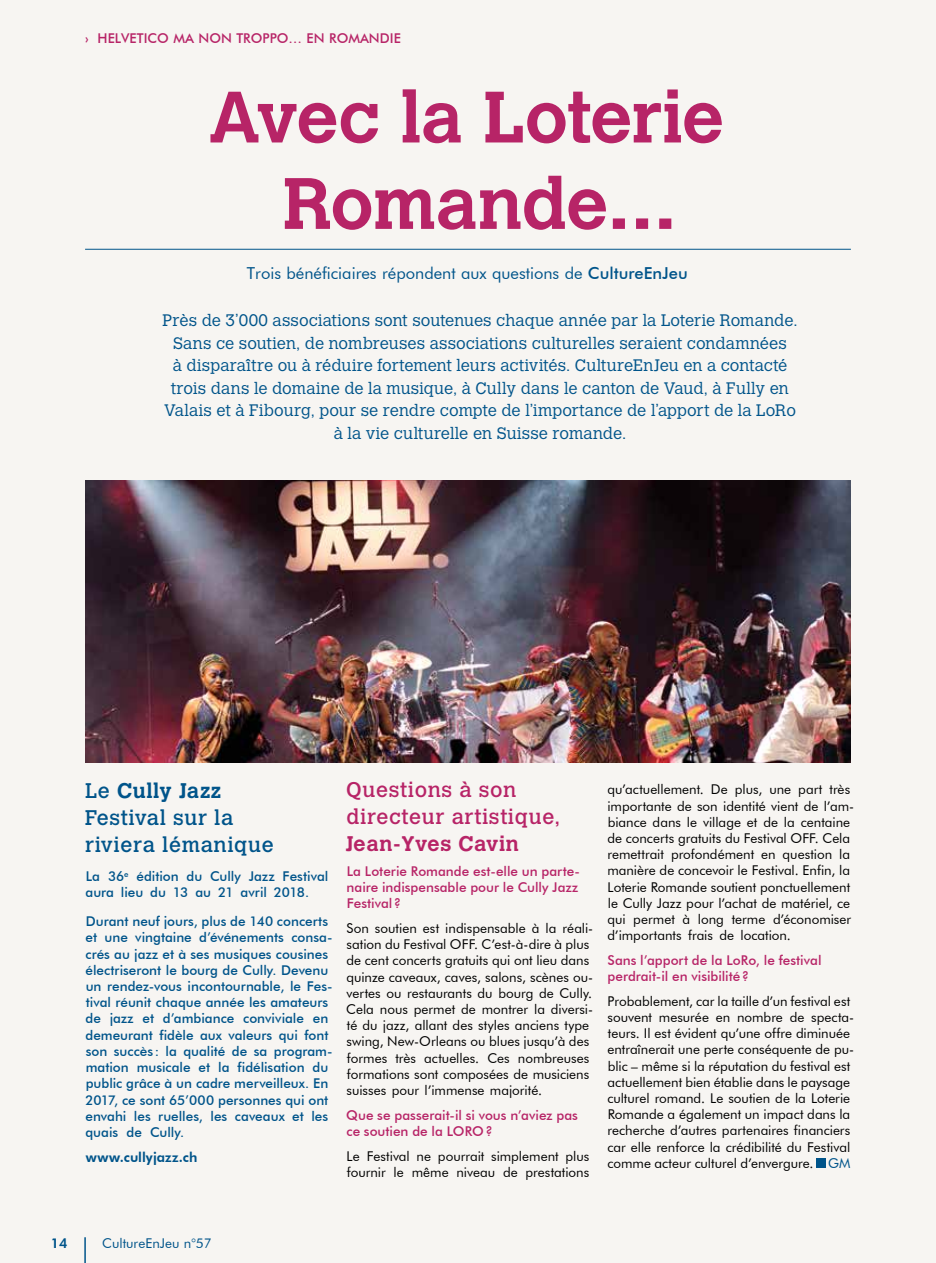
<style>
.page{position:relative;width:936px;height:1263px;background:#fff}
.page>*{position:absolute;margin:0;border:0;box-sizing:border-box;transform-origin:0 0}
.t1{font:700 72px/86.4px "Calvert";letter-spacing:-.01em;color:#b72467;text-align:center}
.t2{font:21px/27px "Calvert";letter-spacing:.03em;color:#00548a}
.t3{font:21px/27px "Calvert";letter-spacing:.03em;color:#b72467}
.t4{font:700 21px "Calvert";letter-spacing:.03em;color:#b72467}
.t5{font:300 16.5px/22.5px "Calvert";letter-spacing:.005em;color:#00548a;text-align:center}
.t6{font:16.5px "Futura BT";color:#00548a}
.t7{font:13.5px/16.2px "Futura BT";color:#000}
.t8{font:500 13.5px/16.2px "Futura BT";color:#00548a}
.t9{font:500 13.5px/16.2px "Futura BT";color:#b72467}
.t10{font:800 13.5px "Futura BT";letter-spacing:.015em;color:#00548a}
.t11{font:13.5px "Futura BT";color:#00548a}
.s1{font-weight:500}
.s2{font-weight:700}
.s3{color:#00548a}
</style>
<div class="page">
<div style="left:0;top:0;width:935px;height:1263px;background:#f7f5f2"></div>
<hr style="left:84px;top:1237px;width:2px;height:26px;background:#00548a">
<hr style="left:85px;top:249px;width:765px;height:1px;background:#00548a">
<img style="left:85px;top:481px;width:765px;height:281px">
<div style="left:815px;top:1158px;width:10px;height:10px;background:#00548a"></div>
<p class="t9" style="left:85px;top:30px;width:317px">› Helvetico ma non troppo… en Romandie</p>
<h1 class="t1" style="left:208px;top:73px;width:517px">Avec la Loterie<br>Romande…</h1>
<p class="t6" style="left:247px;top:263px;width:442px">Trois bénéficiaires répondent aux questions de <span class="s1">CultureEnJeu</span></p>
<p class="t5" style="left:162px;top:309px;width:636px">Près de 3’000 associations sont soutenues chaque année par la Loterie Romande.<br>Sans ce soutien, de nombreuses associations culturelles seraient condamnées<br>à disparaître ou à réduire fortement leurs activités. CultureEnJeu en a contacté trois dans le domaine de la musique, à Cully dans le canton de Vaud, à Fully en Valais et à Fibourg, pour se rendre compte de l’importance de l’apport de la LoRo à la vie culturelle en Suisse romande.</p>
<h2 class="t2" style="left:85px;top:777px;width:190px">Le <span class="s2">Cully Jazz<br></span>Festival sur la riviera lémanique</h2>
<p class="t8" style="left:85px;top:868px;width:244px">La 36<sup>e</sup> édition du Cully Jazz Festival aura lieu du 13 au 21 avril 2018.</p>
<p class="t8" style="left:85px;top:913px;width:249px">Durant neuf jours, plus de 140 concerts et une vingtaine d’événements consa&shy;crés au jazz et à ses musiques cousines électriseront le bourg de Cully. Devenu un rendez-vous incontournable, le Fes&shy;tival réunit chaque année les amateurs de jazz et d’ambiance conviviale en demeurant fidèle aux valeurs qui font son succès: la qualité de sa program&shy;mation musicale et la fidélisation du public grâce à un cadre merveilleux. En 2017, ce sont 65’000 personnes qui ont envahi les ruelles, les caveaux et les quais de Cully.</p>
<p class="t10" style="left:86px;top:1148px;width:113px">www.cullyjazz.ch</p>
<h2 class="t3" style="left:346px;top:776px;width:215px">Questions à son directeur artistique,</h2>
<h2 class="t4" style="left:345px;top:830px;width:175px">Jean-Yves Cavin</h2>
<p class="t9" style="left:346px;top:863px;width:235px">La Loterie Romande est-elle un parte&shy;naire indispensable pour le Cully Jazz<br>Festival?</p>
<p class="t7" style="left:346px;top:920px;width:248px">Son soutien est indispensable à la réali&shy;sation du Festival OFF. C’est-à-dire à plus de cent concerts gratuits qui ont lieu dans quinze caveaux, caves, salons, scènes ou&shy;vertes ou restaurants du bourg de Cully.<br>Cela nous permet de montrer la diversi&shy;té du jazz, allant des styles anciens type swing, New-Orleans ou blues jusqu’à des formes très actuelles. Ces nombreuses formations sont composées de musiciens suisses pour l’immense majorité.</p>
<p class="t9" style="left:346px;top:1107px;width:233px">Que se passerait-il si vous n’aviez pas ce soutien de la LORO?</p>
<p class="t7" style="left:346px;top:1147px;width:244px">Le Festival ne pourrait simplement plus fournir le même niveau de prestations</p>
<p class="t7" style="left:607px;top:781px;width:248px">qu’actuellement. De plus, une part très importante de son identité vient de l’am&shy;biance dans le village et de la centaine de concerts gratuits du Festival OFF. Cela remettrait profondément en question la manière de concevoir le Festival. Enfin, la Loterie Romande soutient ponctuellement le Cully Jazz pour l’achat de matériel, ce qui permet à long terme d’économiser d’importants frais de location.</p>
<p class="t9" style="left:607px;top:952px;width:216px">Sans l’apport de la LoRo, le festival perdrait-il en visibilité?</p>
<p class="t7" style="left:607px;top:993px;width:248px">Probablement, car la taille d’un festival est souvent mesurée en nombre de specta&shy;teurs. Il est évident qu’une offre diminuée entraînerait une perte conséquente de pu&shy;blic – même si la réputation du festival est actuellement bien établie dans le paysage culturel romand. Le soutien de la Loterie Romande a également un impact dans la recherche d’autres partenaires financiers car elle renforce la crédibilité du Festival comme acteur culturel d’envergure. <span class="s3">GM</span></p>
<p class="t10" style="left:51px;top:1235px;width:18px">14</p>
<p class="t11" style="left:102px;top:1235px;width:111px">CultureEnJeu n°57</p>
</div>
